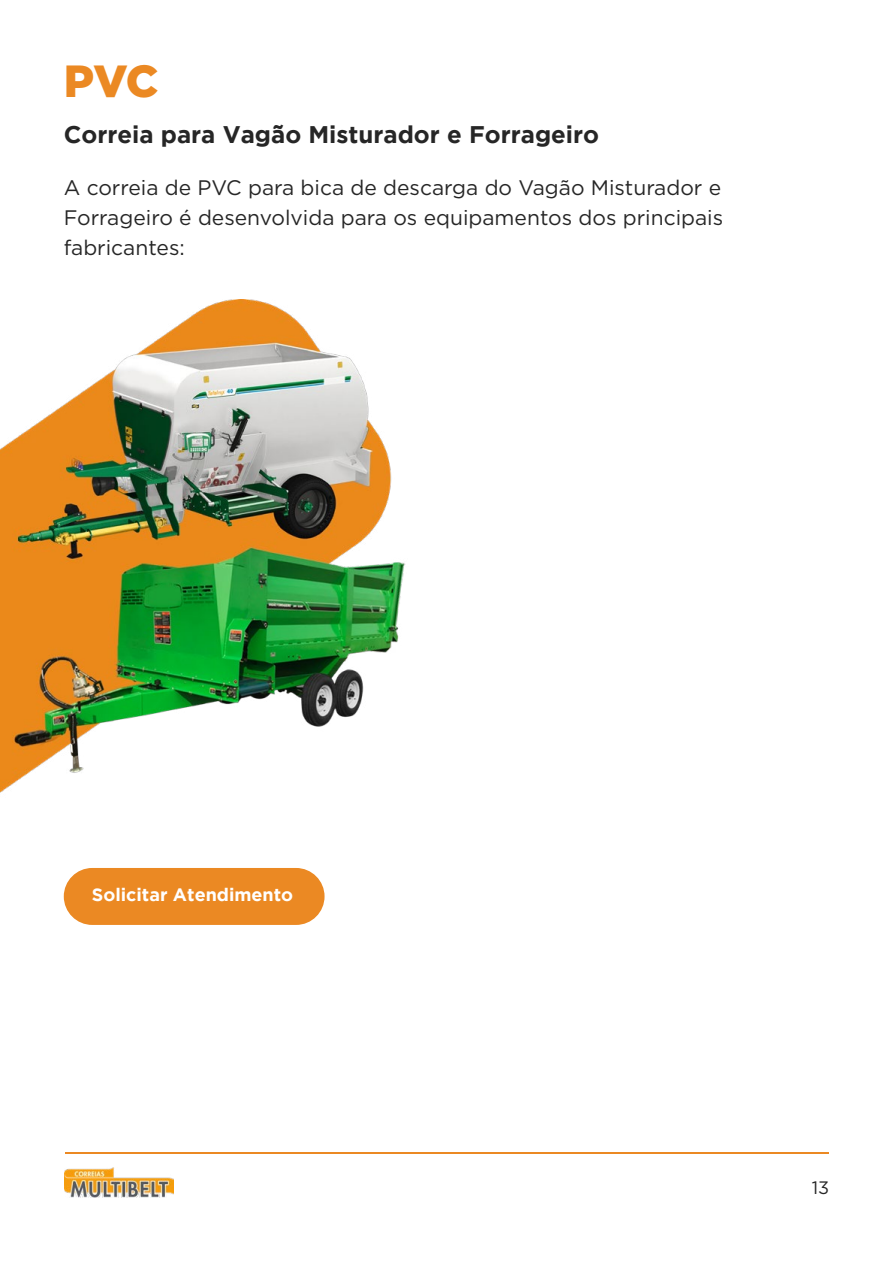
<style>
.page{position:relative;width:893px;height:1263px;background:#fff}
.page>*{position:absolute;margin:0;border:0;box-sizing:border-box;transform-origin:0 0}
.t1{font:900 45px "Gotham";color:#eb8923}
.t2{font:700 24px "Gotham";color:#262626}
.t3{font:21px/30px "Gotham";color:#262626;text-align:justify}
.t4{font:700 18px "Gotham";color:#fff}
.t5{font:18px "Gotham";color:#262626}
</style>
<div class="page">
<hr style="left:65px;top:1153px;width:764px;height:1px;background:#eb8923">
<img style="left:64px;top:1168px;width:109px;height:30px">
<img style="left:0;top:299px;width:406px;height:494px">
<div style="left:64px;top:868px;width:261px;height:57px;background:#eb8923;border-radius:28px"></div>
<h1 class="t1" style="left:64px;top:55px;width:96px">PVC</h1>
<p class="t2" style="left:64px;top:121px;width:537px">Correia para Vagão Misturador e Forrageiro</p>
<p class="t3" style="left:64px;top:172px;width:661px">A correia de PVC para bica de descarga do Vagão Misturador e Forrageiro é desenvolvida para os equipamentos dos principais fabricantes:</p>
<p class="t4" style="left:92px;top:884px;width:203px">Solicitar Atendimento</p>
<p class="t5" style="left:812px;top:1176px;width:19px">13</p>
</div>
